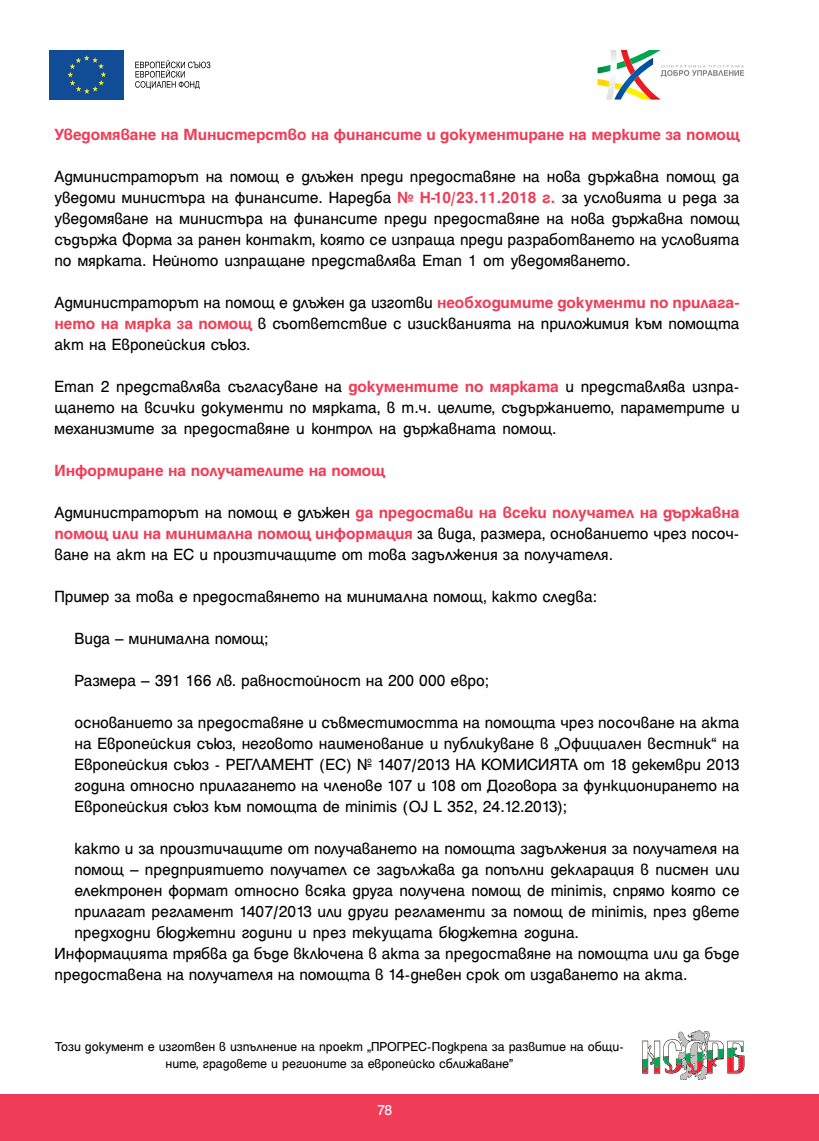
<style>
.page{position:relative;width:819px;height:1141px;background:#fff}
.page>*{position:absolute;margin:0;border:0;box-sizing:border-box;transform-origin:0 0}
.t1{font:17.5px/21px "Helen Bg";letter-spacing:-.005em;color:#000;text-align:justify}
.t2{font:700 17.5px "Helen Bg";letter-spacing:-.01em;color:#ef3d58}
.t3{font:15.75px "Helen Bg";color:#fff}
.t4{font:14px/16.8px "Helen Bg";letter-spacing:-.005em;color:#000;text-align:center}
.s1{font-weight:700;color:#ef3d58}
</style>
<div class="page">
<svg style="left:597px;top:50px;width:147px;height:50px"></svg>
<div style="left:50px;top:50px;width:74px;height:50px;background:#114d97"></div>
<svg style="left:67px;top:55px;width:39px;height:39px"></svg>
<svg style="left:135px;top:60px;width:75px;height:29px"></svg>
<svg style="left:642px;top:1030px;width:102px;height:50px"></svg>
<div style="left:0;top:1094px;width:819px;height:47px;background:#ef3d58"></div>
<p class="t2" style="left:55px;top:128px;width:686px">Уведомяване на Министерство на финансите и документиране на мерките за помощ</p>
<p class="t1" style="left:55px;top:167px;width:686px">Администраторът на помощ е длъжен преди предоставяне на нова държавна помощ да уведоми министъра на финансите. Наредба <span class="s1">№ Н-10/23.11.2018 г.</span> за условията и реда за уведомяване на министъра на финансите преди предоставяне на нова държавна помощ съдържа Форма за ранен контакт, която се изпраща преди разработването на условията по мярката. Нейното изпращане представлява Етап 1 от уведомяването.</p>
<p class="t1" style="left:55px;top:293px;width:686px">Администраторът на помощ е длъжен да изготви <span class="s1">необходимите документи по прилага&shy;нето на мярка за помощ</span> в съответствие с изискванията на приложимия към помощта акт на Европейския съюз.</p>
<p class="t1" style="left:55px;top:377px;width:686px">Етап 2 представлява съгласуване на <span class="s1">документите по мярката</span> и представлява изпра&shy;щането на всички документи по мярката, в т.ч. целите, съдържанието, параметрите и механизмите за предоставяне и контрол на държавната помощ.</p>
<p class="t2" style="left:55px;top:464px;width:331px">Информиране на получателите на помощ</p>
<p class="t1" style="left:55px;top:503px;width:686px">Администраторът на помощ е длъжен <span class="s1">да предостави на всеки получател на държавна помощ или на минимална помощ информация</span> за вида, размера, основанието чрез посоч&shy;ване на акт на ЕС и произтичащите от това задължения за получателя.</p>
<p class="t1" style="left:55px;top:587px;width:544px">Пример за това е предоставянето на минимална помощ, както следва:</p>
<p class="t1" style="left:74px;top:629px;width:195px">Вида – минимална помощ;</p>
<p class="t1" style="left:74px;top:671px;width:416px">Размера – 391 166 лв. равностойност на 200 000 евро;</p>
<p class="t1" style="left:74px;top:713px;width:666px">основанието за предоставяне и съвместимостта на помощта чрез посочване на акта на Европейския съюз, неговото наименование и публикуване в „Официален вестник“ на Европейския съюз - РЕГЛАМЕНТ (ЕС) № 1407/2013 НА КОМИСИЯТА от 18 декември 2013 година относно прилагането на членове 107 и 108 от Договора за функционирането на Европейския съюз към помощта de minimis (OJ L 352, 24.12.2013);</p>
<p class="t1" style="left:74px;top:839px;width:666px">както и за произтичащите от получаването на помощта задължения за получателя на</p>
<p class="t1" style="left:74px;top:860px;width:666px">помощ – предприятието получател се задължава да попълни декларация в писмен или</p>
<p class="t1" style="left:74px;top:881px;width:666px">електронен формат относно всяка друга получена помощ de minimis, спрямо която се</p>
<p class="t1" style="left:74px;top:902px;width:666px">прилагат регламент 1407/2013 или други регламенти за помощ de minimis, през двете</p>
<p class="t1" style="left:74px;top:923px;width:506px">предходни бюджетни години и през текущата бюджетна година.</p>
<p class="t1" style="left:55px;top:944px;width:686px">Информацията трябва да бъде включена в акта за предоставяне на помощта или да бъде</p>
<p class="t1" style="left:55px;top:965px;width:634px">предоставена на получателя на помощта в 14-дневен срок от издаването на акта.</p>
<p class="t4" style="left:55px;top:1039px;width:571px">Този документ е изготвен в изпълнение на проект „ПРОГРЕС-Подкрепа за развитие на общи&shy;ните, градовете и регионите за европейско сближаване”</p>
<p class="t3" style="left:377px;top:1104px;width:17px">78</p>
</div>
